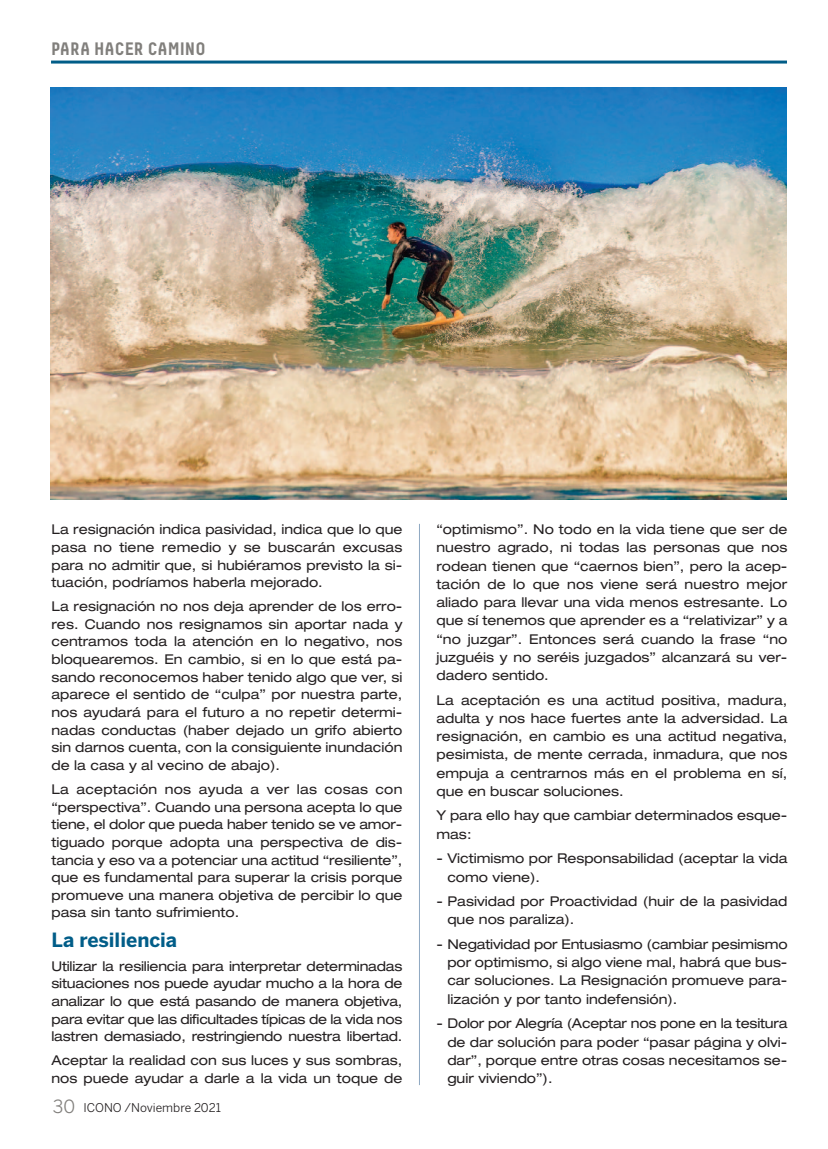
<style>
.page{position:relative;width:828px;height:1149px;background:#fff}
.page>*{position:absolute;margin:0;border:0;box-sizing:border-box;transform-origin:0 0}
.t1{font:700 19.5px "Benton Sans";color:#015d88}
.t2{font:700 18px "Decima+";color:#817f7c}
.t3{font:18px "Benton Sans";color:#817f7c}
.t4{font:expanded 13.5px/17.5px "Helvetica Neue";color:#231f20;text-align:justify}
.t5{font:12px "Benton Sans";color:#231f20}
</style>
<div class="page">
<hr style="left:419px;top:523px;width:1px;height:561px;background:#8fa8c2">
<hr style="left:51px;top:61px;width:736px;height:3px;background:#015d88">
<img style="left:51px;top:87px;width:735px;height:412px">
<p class="t2" style="left:51px;top:42px;width:156px">PARA HACER CAMINO</p>
<p class="t4" style="left:51px;top:521px;width:352px">La resignación indica pasividad, indica que lo que pasa no tiene remedio y se buscarán excusas para no admitir que, si hubiéramos previsto la si&shy;tuación, podríamos haberla mejorado.</p>
<p class="t4" style="left:51px;top:598px;width:352px">La resignación no nos deja aprender de los erro&shy;res. Cuando nos resignamos sin aportar nada y centramos toda la atención en lo negativo, nos bloquearemos. En cambio, si en lo que está pa&shy;sando reconocemos haber tenido algo que ver, si aparece el sentido de “culpa” por nuestra parte, nos ayudará para el futuro a no repetir determi&shy;nadas conductas (haber dejado un grifo abierto sin darnos cuenta, con la consiguiente inundación de la casa y al vecino de abajo).</p>
<p class="t4" style="left:51px;top:781px;width:352px">La aceptación nos ayuda a ver las cosas con “perspectiva”. Cuando una persona acepta lo que tiene, el dolor que pueda haber tenido se ve amor&shy;tiguado porque adopta una perspectiva de dis&shy;tancia y eso va a potenciar una actitud “resiliente”, que es fundamental para superar la crisis porque promueve una manera objetiva de percibir lo que pasa sin tanto sufrimiento.</p>
<p class="t1" style="left:51px;top:931px;width:127px">La resiliencia</p>
<p class="t4" style="left:51px;top:958px;width:352px">Utilizar la resiliencia para interpretar determinadas situaciones nos puede ayudar mucho a la hora de analizar lo que está pasando de manera objetiva, para evitar que las dificultades típicas de la vida nos lastren demasiado, restringiendo nuestra libertad.</p>
<p class="t4" style="left:51px;top:1052px;width:352px">Aceptar la realidad con sus luces y sus sombras, nos puede ayudar a darle a la vida un toque de</p>
<p class="t3" style="left:53px;top:1099px;width:24px">30</p>
<p class="t5" style="left:83px;top:1102px;width:139px">ICONO /Noviembre 2021</p>
<p class="t4" style="left:436px;top:521px;width:352px;line-height:18.1px">“optimismo”. No todo en la vida tiene que ser de nuestro agrado, ni todas las personas que nos rodean tienen que “caernos bien”, pero la acep&shy;tación de lo que nos viene será nuestro mejor aliado para llevar una vida menos estresante. Lo que sí tenemos que aprender es a “relativizar” y a “no juzgar”. Entonces será cuando la frase “no juzguéis y no seréis juzgados” alcanzará su ver&shy;dadero sentido.</p>
<p class="t4" style="left:436px;top:691px;width:352px;line-height:18.1px">La aceptación es una actitud positiva, madura, adulta y nos hace fuertes ante la adversidad. La resignación, en cambio es una actitud negativa, pesimista, de mente cerrada, inmadura, que nos empuja a centrarnos más en el problema en sí, que en buscar soluciones.</p>
<p class="t4" style="left:436px;top:807px;width:352px;line-height:18.1px">Y para ello hay que cambiar determinados esque&shy;mas:</p>
<p class="t4" style="left:447px;top:850px;width:342px;line-height:18.1px;text-indent:-11px">- Victimismo por Responsabilidad (aceptar la vida como viene).</p>
<p class="t4" style="left:447px;top:893px;width:342px;line-height:18.1px;text-indent:-11px">- Pasividad por Proactividad (huir de la pasividad que nos paraliza).</p>
<p class="t4" style="left:447px;top:936px;width:342px;line-height:18.1px;text-indent:-11px">- Negatividad por Entusiasmo (cambiar pesimismo por optimismo, si algo viene mal, habrá que bus&shy;car soluciones. La Resignación promueve para&shy;lización y por tanto indefensión).</p>
<p class="t4" style="left:447px;top:1015px;width:342px;line-height:18.1px;text-indent:-11px">- Dolor por Alegría (Aceptar nos pone en la tesitura de dar solución para poder “pasar página y olvi&shy;dar”, porque entre otras cosas necesitamos se&shy;guir viviendo”).</p>
</div>
